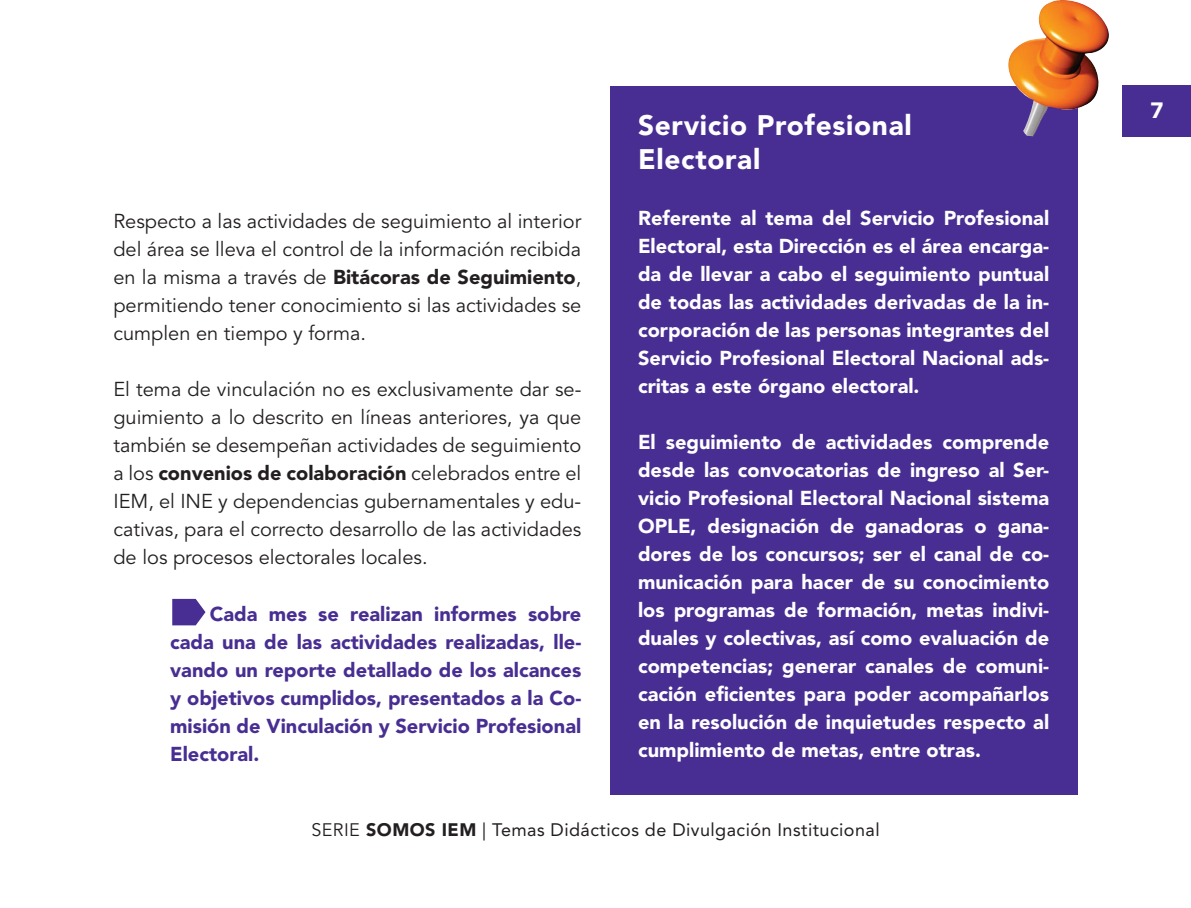
<style>
.page{position:relative;width:1191px;height:908px;background:#fff}
.page>*{position:absolute;margin:0;border:0;box-sizing:border-box;transform-origin:0 0}
.t1{font:900 28px/33.6px "Avenir LT Std";letter-spacing:.025em;color:#fff}
.t2{font:900 22px "Avenir LT Std";color:#fff}
.t3{font:900 20px/28px "Avenir LT Std";color:#fff;text-align:justify}
.t4{font:20px/28px "Avenir LT Std";color:#231f20;text-align:justify}
.t5{font:900 20px/28px "Avenir LT Std";color:#482e92;text-align:justify}
.t6{font:18px "Avenir LT Std";letter-spacing:.025em;color:#231f20}
.s1{font-weight:900}
.s2{font-style:inherit}
</style>
<div class="page">
<div style="left:1123px;top:85px;width:68px;height:51px;background:#482e92"></div>
<div style="left:609px;top:86px;width:468px;height:708px;background:#482e92"></div>
<svg style="left:172px;top:598px;width:33px;height:27px"></svg>
<img style="left:1008px;top:0;width:101px;height:136px">
<p class="t4" style="left:113px;top:208px;width:469px">Respecto a las actividades de seguimiento al interior del área se lleva el control de la información recibida en la misma a través de <span class="s1">Bitácoras de Seguimiento</span>, permitiendo tener conocimiento si las actividades se cumplen en tiempo y forma.</p>
<p class="t4" style="left:113px;top:376px;width:469px">El tema de vinculación no es exclusivamente dar se&shy;guimiento a lo descrito en líneas anteriores, ya que también se desempeñan actividades de seguimiento a los <span class="s1">convenios de colaboración</span> celebrados entre el IEM, el INE y dependencias gubernamentales y edu&shy;cativas, para el correcto desarrollo de las actividades de los procesos electorales locales.</p>
<p class="t5" style="left:170px;top:599px;width:413px;text-indent:40px">Cada mes se realizan informes sobre cada una de las actividades realizadas, lle&shy;vando un reporte detallado de los alcances y objetivos cumplidos, presentados a la Co&shy;misión de Vinculación y Servicio Profesional Electoral.</p>
<h1 class="t1" style="left:638px;top:108px;width:275px">Servicio Profesional<br>Electoral</h1>
<p class="t3" style="left:638px;top:203px;width:413px">Referente al tema del Servicio Profesional Electoral, esta Dirección es el área encarga&shy;da de llevar a cabo el seguimiento puntual de todas las actividades derivadas de la in&shy;corporación de las personas integrantes del Servicio Profesional Electoral Nacional ads&shy;critas a este órgano electoral.</p>
<p class="t3" style="left:638px;top:427px;width:413px">El seguimiento de actividades comprende desde las convocatorias de ingreso al Ser&shy;vicio Profesional Electoral Nacional sistema OPLE, designación de ganadoras o gana&shy;dores de los concursos; ser el canal de co&shy;municación para hacer de su conocimiento los programas de formación, metas indivi&shy;duales y colectivas, así como evaluación de competencias; generar canales de comuni&shy;cación eficientes para poder acompañarlos en la resolución de inquietudes respecto al cumplimiento de metas, entre otras.</p>
<p class="t6" style="left:311px;top:819px;width:570px"><span class="s2">SERIE</span> <span class="s1">SOMOS IEM</span> | Temas Didácticos de Divulgación Institucional</p>
<p class="t2" style="left:1150px;top:96px;width:15px">7</p>
</div>
